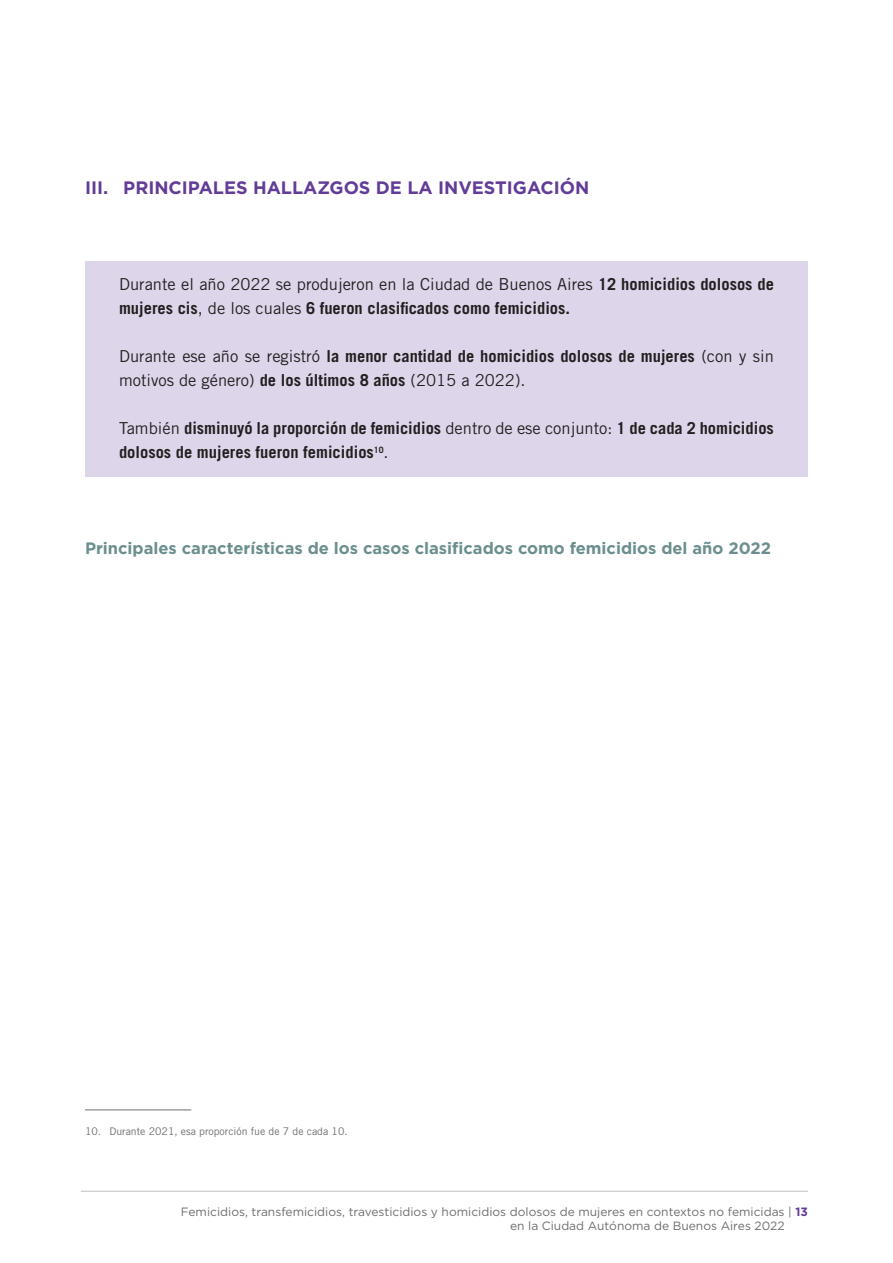
<style>
.page{position:relative;width:893px;height:1263px;background:#fff}
.page>*{position:absolute;margin:0;border:0;box-sizing:border-box;transform-origin:0 0}
.t1{font:700 18px "Gotham";color:#623c97}
.t2{font:700 16.5px/24px "Trade Gothic LT Std";color:#231f20}
.t3{font:700 16.5px "Gotham";color:#6c8e8e}
.t4{font:12px/14.4px "Gotham";color:#6c6d70}
.t5{font:10.5px "Trade Gothic LT Std";color:#6c6d70}
.s1{font-weight:400}
.s2{font-weight:700;color:#623c97}
</style>
<div class="page">
<hr style="left:81px;top:1191px;width:727px;height:1px;background:#bebfc2">
<div style="left:85px;top:261px;width:722px;height:215px;background:#ddd6ea"></div>
<hr style="left:85px;top:1110px;width:106px;height:1px;background:#6c6d70">
<p class="t1" style="left:85px;top:176px;width:506px">III. PRINCIPALES HALLAZGOS DE LA INVESTIGACIÓN</p>
<p class="t2" style="left:119px;top:272px;width:656px"><span class="s1">Durante el año 2022 se produjeron en la Ciudad de Buenos Aires</span> 12 homicidios dolosos de mujeres cis<span class="s1">, de los cuales</span> 6 fueron clasificados como femicidios.</p>
<p class="t2" style="left:119px;top:344px;width:656px"><span class="s1">Durante ese año se registró</span> la menor cantidad de homicidios dolosos de mujeres <span class="s1">(con y sin motivos de género)</span> de los últimos 8 años <span class="s1">(2015 a 2022).</span></p>
<p class="t2" style="left:119px;top:416px;width:656px"><span class="s1">También</span> disminuyó la proporción de femicidios <span class="s1">dentro de ese conjunto:</span> 1 de cada 2 homicidios dolosos de mujeres fueron femicidios<sup>10</sup><span class="s1">.</span></p>
<p class="t3" style="left:85px;top:537px;width:688px">Principales características de los casos clasificados como femicidios del año 2022</p>
<p class="t5" style="left:85px;top:1125px;width:264px">10. Durante 2021, esa proporción fue de 7 de cada 10.</p>
<p class="t4" style="left:510px;top:1204px;width:299px;text-indent:-329px">Femicidios, transfemicidios, travesticidios y homicidios dolosos de mujeres en contextos no femicidas | <span class="s2">13 </span>en la Ciudad Autónoma de Buenos Aires 2022</p>
</div>
